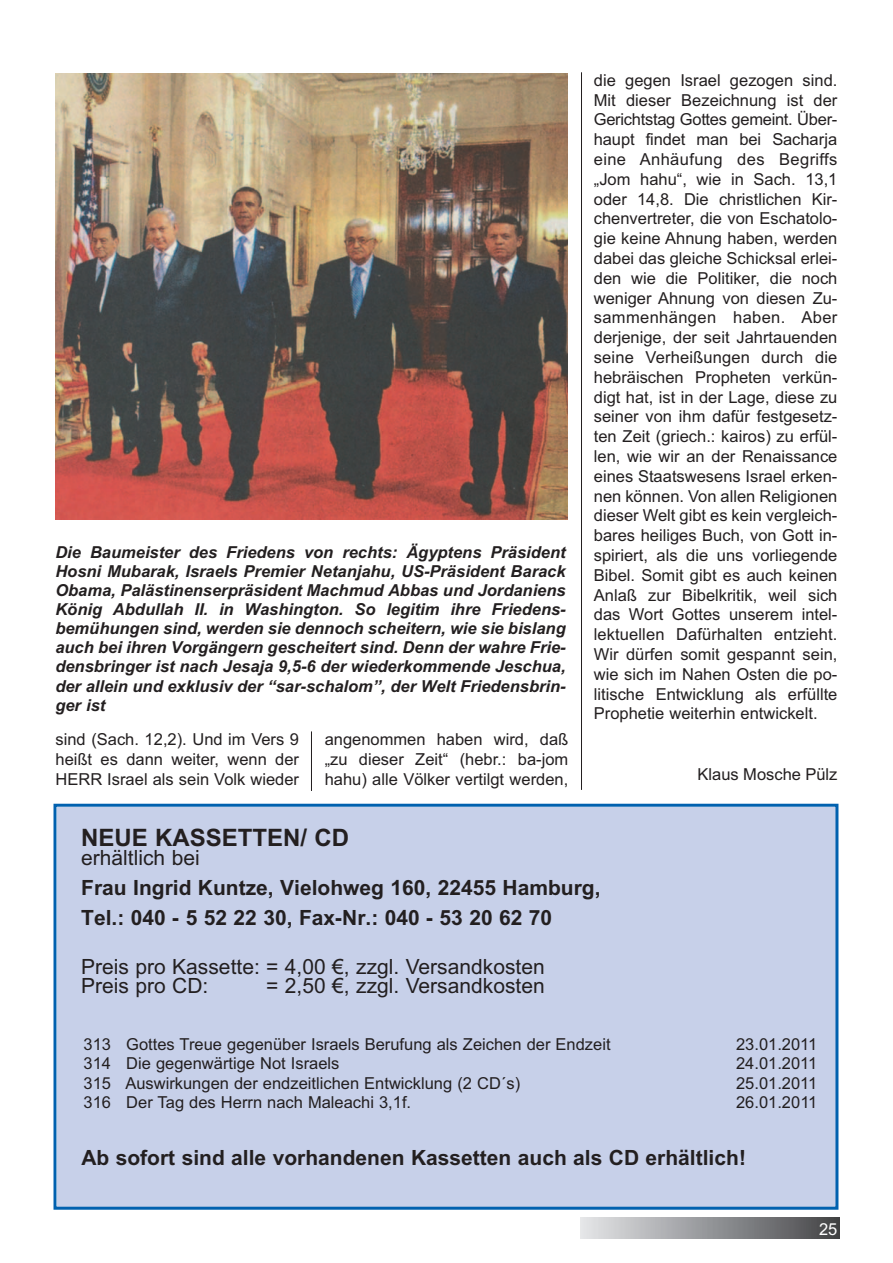
<style>
.page{position:relative;width:893px;height:1263px;background:#fff}
.page>*{position:absolute;margin:0;border:0;box-sizing:border-box;transform-origin:0 0}
.t1{font:700 24px "Arial";color:#231f20}
.t2{font:700 21px/30px "Arial";color:#231f20}
.t3{font:21px/19.2px "Arial";color:#231f20}
.t4{font:16.5px/19.8px "Arial";color:#231f20;text-align:justify}
.t5{font:italic 700 16.5px/19.2px "Arial";color:#231f20;text-align:justify}
.t6{font:16.5px "Arial";color:#fff}
</style>
<div class="page">
<img style="left:581px;top:1217px;width:258px;height:22px">
<hr style="left:311px;top:731px;width:1px;height:60px;background:#231f20">
<hr style="left:581px;top:72px;width:1px;height:718px;background:#231f20">
<img style="left:55px;top:74px;width:512px;height:445px">
<div style="left:57px;top:807px;width:778px;height:400px;background:#c7d0e9"></div>
<div style="left:54px;top:804px;width:784px;height:406px;border:3px solid #0161af"></div>
<p class="t5" style="left:55px;top:544px;width:512px">Die Baumeister des Friedens von rechts: Ägyptens Präsident Hosni Mubarak, Israels Premier Netanjahu, US-Präsident Barack Obama, Palästinenserpräsident Machmud Abbas und Jordaniens König Abdullah II. in Washington. So legitim ihre Friedens&shy;bemühungen sind, werden sie dennoch scheitern, wie sie bislang auch bei ihren Vorgängern gescheitert sind. Denn der wahre Frie&shy;densbringer ist nach Jesaja 9,5-6 der wiederkommende Jeschua, der allein und exklusiv der “sar-schalom”, der Welt Friedensbrin&shy;ger ist</p>
<p class="t4" style="left:55px;top:731px;width:245px">sind (Sach. 12,2). Und im Vers 9 heißt es dann weiter, wenn der HERR Israel als sein Volk wieder</p>
<p class="t4" style="left:325px;top:731px;width:245px">angenommen haben wird, daß „zu dieser Zeit“ (hebr.: ba-jom hahu) alle Völker vertilgt werden,</p>
<p class="t4" style="left:594px;top:72px;width:245px">die gegen Israel gezogen sind.<br>Mit dieser Bezeichnung ist der Gerichtstag Gottes gemeint. Über&shy;haupt findet man bei Sacharja eine Anhäufung des Begriffs „Jom hahu“, wie in Sach. 13,1 oder 14,8. Die christlichen Kir&shy;chenvertreter, die von Eschatolo&shy;gie keine Ahnung haben, werden dabei das gleiche Schicksal erlei&shy;den wie die Politiker, die noch weniger Ahnung von diesen Zu&shy;sammenhängen haben. Aber derjenige, der seit Jahrtauenden seine Verheißungen durch die hebräischen Propheten verkün&shy;digt hat, ist in der Lage, diese zu seiner von ihm dafür festgesetz&shy;ten Zeit (griech.: kairos) zu erfül&shy;len, wie wir an der Renaissance eines Staatswesens Israel erken&shy;nen können. Von allen Religionen dieser Welt gibt es kein vergleich&shy;bares heiliges Buch, von Gott in&shy;spiriert, als die uns vorliegende Bibel. Somit gibt es auch keinen Anlaß zur Bibelkritik, weil sich das Wort Gottes unserem intel&shy;lektuellen Dafürhalten entzieht.<br>Wir dürfen somit gespannt sein, wie sich im Nahen Osten die po&shy;litische Entwicklung als erfüllte Prophetie weiterhin entwickelt.</p>
<p class="t4" style="left:698px;top:766px;width:141px">Klaus Mosche Pülz</p>
<h1 class="t1" style="left:81px;top:828px;width:270px">NEUE KASSETTEN/ CD</h1>
<p class="t3" style="left:81px;top:850px;width:120px">erhältlich bei</p>
<p class="t2" style="left:81px;top:874px;width:521px">Frau Ingrid Kuntze, Vielohweg 160, 22455 Hamburg,<br>Tel.: 040 - 5 52 22 30, Fax-Nr.: 040 - 53 20 62 70</p>
<p class="t3" style="left:81px;top:959px;width:465px">Preis pro Kassette: = 4,00 €, zzgl. Versandkosten<br>Preis pro CD:</p>
<p class="t3" style="left:266px;top:978px;width:280px">= 2,50 €, zzgl. Versandkosten</p>
<p class="t4" style="left:84px;top:1036px;width:528px">313 Gottes Treue gegenüber Israels Berufung als Zeichen der Endzeit</p>
<p class="t4" style="left:736px;top:1036px;width:83px">23.01.2011</p>
<p class="t4" style="left:84px;top:1055px;width:257px">314 Die gegenwärtige Not Israels</p>
<p class="t4" style="left:736px;top:1055px;width:83px">24.01.2011</p>
<p class="t4" style="left:84px;top:1074px;width:438px">315 Auswirkungen der endzeitlichen Entwicklung (2 CD´s)</p>
<p class="t4" style="left:736px;top:1074px;width:83px">25.01.2011</p>
<p class="t4" style="left:84px;top:1094px;width:329px">316 Der Tag des Herrn nach Maleachi 3,1f.</p>
<p class="t4" style="left:736px;top:1094px;width:83px">26.01.2011</p>
<p class="t2" style="left:81px;top:1145px;width:666px">Ab sofort sind alle vorhandenen Kassetten auch als CD erhältlich!</p>
<p class="t6" style="left:819px;top:1223px;width:20px">25</p>
</div>
